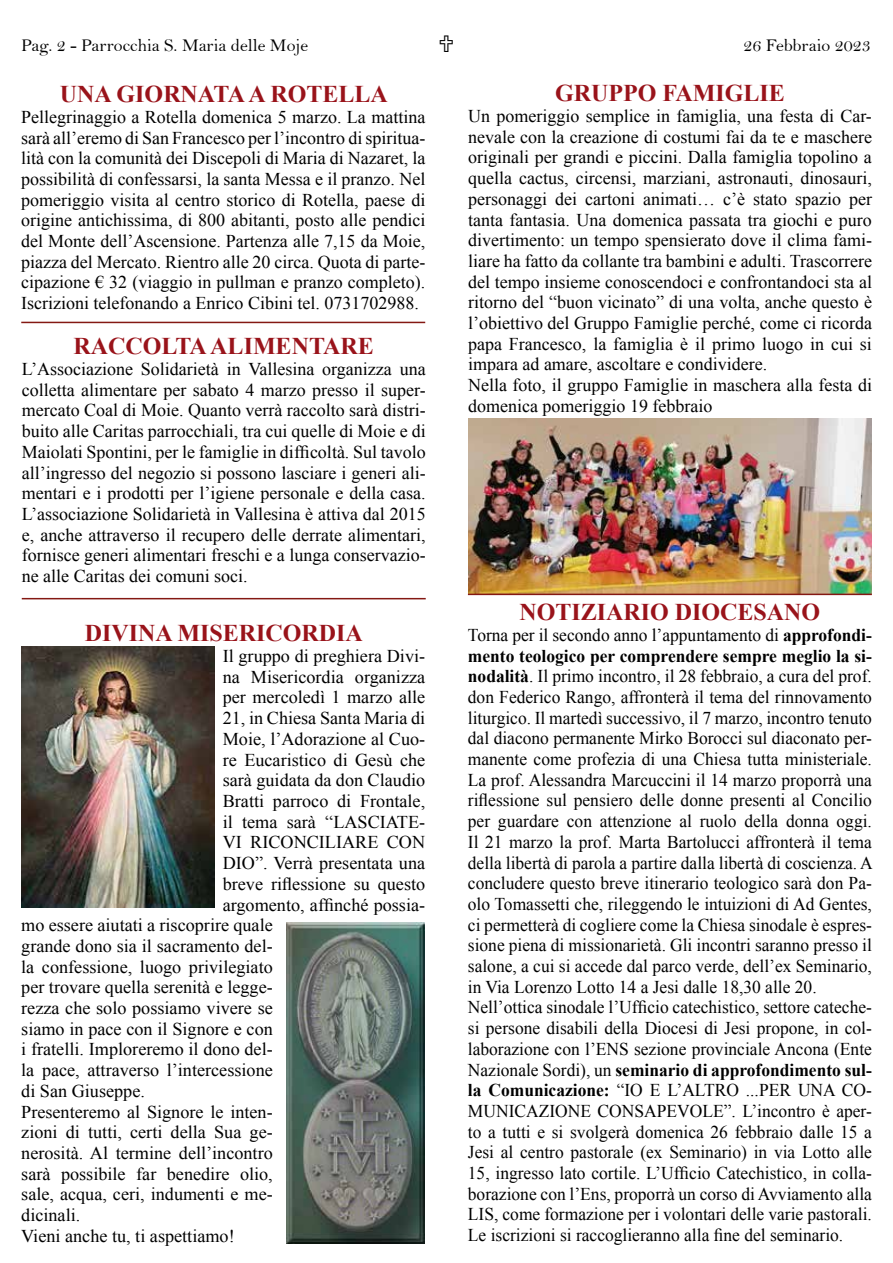
<style>
.page{position:relative;width:893px;height:1263px;background:#fff}
.page>*{position:absolute;margin:0;border:0;box-sizing:border-box;transform-origin:0 0}
.t1{font:700 24px "Times New Roman";color:#99131a}
.t2{font:18px/20.7px "Times New Roman";color:#000;text-align:justify}
.t3{font:18px "Bell";color:#000}
.s1{font-weight:700}
</style>
<div class="page">
<hr style="left:21px;top:322px;width:404px;height:1px;background:#841813">
<hr style="left:22px;top:598px;width:404px;height:1px;background:#841813">
<img style="left:468px;top:419px;width:404px;height:175px">
<img style="left:21px;top:647px;width:194px;height:260px">
<img style="left:287px;top:923px;width:137px;height:321px">
<hr style="left:468px;top:594px;width:404px;height:1px;background:#841813">
<p class="t3" style="left:21px;top:34px;width:288px">Pag. 2 - Parrocchia S. Maria delle Moje</p>
<h1 class="t1" style="left:60px;top:78px;width:329px">UNA GIORNATA A ROTELLA</h1>
<p class="t2" style="left:21px;top:106px;width:406px">Pellegrinaggio a Rotella domenica 5 marzo. La mattina sarà all’eremo di San Francesco per l’incontro di spiritua&shy;lità con la comunità dei Discepoli di Maria di Nazaret, la possibilità di confessarsi, la santa Messa e il pranzo. Nel pomeriggio visita al centro storico di Rotella, paese di origine antichissima, di 800 abitanti, posto alle pendici del Monte dell’Ascensione. Partenza alle 7,15 da Moie, piazza del Mercato. Rientro alle 20 circa. Quota di parte&shy;cipazione € 32 (viaggio in pullman e pranzo completo).<br>Iscrizioni telefonando a Enrico Cibini tel. 0731702988.</p>
<h1 class="t1" style="left:74px;top:330px;width:302px">RACCOLTA ALIMENTARE</h1>
<p class="t2" style="left:22px;top:358px;width:405px">L’Associazione Solidarietà in Vallesina organizza una colletta alimentare per sabato 4 marzo presso il super&shy;mercato Coal di Moie. Quanto verrà raccolto sarà distri&shy;buito alle Caritas parrocchiali, tra cui quelle di Moie e di Maiolati Spontini, per le famiglie in difficoltà. Sul tavolo all’ingresso del negozio si possono lasciare i generi ali&shy;mentari e i prodotti per l’igiene personale e della casa.<br>L’associazione Solidarietà in Vallesina è attiva dal 2015 e, anche attraverso il recupero delle derrate alimentari, fornisce generi alimentari freschi e a lunga conservazio&shy;ne alle Caritas dei comuni soci.</p>
<h1 class="t1" style="left:85px;top:617px;width:280px">DIVINA MISERICORDIA</h1>
<p class="t2" style="left:223px;top:645px;width:204px">Il gruppo di preghiera Divi-</p>
<p class="t2" style="left:223px;top:666px;width:204px">na Misericordia organizza</p>
<p class="t2" style="left:223px;top:687px;width:204px">per mercoledì 1 marzo alle</p>
<p class="t2" style="left:223px;top:707px;width:204px">21, in Chiesa Santa Maria di</p>
<p class="t2" style="left:223px;top:728px;width:204px">Moie, l’Adorazione al Cuo-</p>
<p class="t2" style="left:223px;top:749px;width:204px">re Eucaristico di Gesù che</p>
<p class="t2" style="left:223px;top:770px;width:204px">sarà guidata da don Claudio</p>
<p class="t2" style="left:223px;top:790px;width:204px">Bratti parroco di Frontale,</p>
<p class="t2" style="left:223px;top:811px;width:204px">il tema sarà “LASCIATE-</p>
<p class="t2" style="left:223px;top:832px;width:204px">VI RICONCILIARE CON</p>
<p class="t2" style="left:223px;top:852px;width:204px">DIO”. Verrà presentata una</p>
<p class="t2" style="left:223px;top:873px;width:204px">breve riflessione su questo</p>
<p class="t2" style="left:223px;top:894px;width:204px">argomento, affinché possia-</p>
<p class="t2" style="left:21px;top:914px;width:253px">mo essere aiutati a riscoprire quale</p>
<p class="t2" style="left:21px;top:935px;width:253px">grande dono sia il sacramento del-</p>
<p class="t2" style="left:21px;top:956px;width:253px">la confessione, luogo privilegiato</p>
<p class="t2" style="left:21px;top:977px;width:253px">per trovare quella serenità e legge-</p>
<p class="t2" style="left:21px;top:997px;width:253px">rezza che solo possiamo vivere se</p>
<p class="t2" style="left:21px;top:1018px;width:253px">siamo in pace con il Signore e con</p>
<p class="t2" style="left:21px;top:1039px;width:253px">i fratelli. Imploreremo il dono del-</p>
<p class="t2" style="left:21px;top:1059px;width:253px">la pace, attraverso l’intercessione</p>
<p class="t2" style="left:21px;top:1080px;width:125px">di San Giuseppe.</p>
<p class="t2" style="left:21px;top:1101px;width:253px">Presenteremo al Signore le inten-</p>
<p class="t2" style="left:21px;top:1121px;width:253px">zioni di tutti, certi della Sua ge-</p>
<p class="t2" style="left:21px;top:1142px;width:253px">nerosità. Al termine dell’incontro</p>
<p class="t2" style="left:21px;top:1163px;width:253px">sarà possibile far benedire olio,</p>
<p class="t2" style="left:21px;top:1184px;width:253px">sale, acqua, ceri, indumenti e me-</p>
<p class="t2" style="left:21px;top:1204px;width:61px">dicinali.</p>
<p class="t2" style="left:21px;top:1225px;width:215px">Vieni anche tu, ti aspettiamo!</p>
<p class="t3" style="left:743px;top:35px;width:129px">26 Febbraio 2023</p>
<h1 class="t1" style="left:555px;top:77px;width:231px">GRUPPO FAMIGLIE</h1>
<p class="t2" style="left:468px;top:105px;width:405px;text-align:left">Un pomeriggio semplice in famiglia, una festa di Car&shy;nevale con la creazione di costumi fai da te e maschere originali per grandi e piccini. Dalla famiglia topolino a quella cactus, circensi, marziani, astronauti, dinosauri, personaggi dei cartoni animati… c’è stato spazio per tanta fantasia. Una domenica passata tra giochi e puro divertimento: un tempo spensierato dove il clima fami&shy;liare ha fatto da collante tra bambini e adulti. Trascorrere del tempo insieme conoscendoci e confrontandoci sta al ritorno del “buon vicinato” di una volta, anche questo è l’obiettivo del Gruppo Famiglie perché, come ci ricorda papa Francesco, la famiglia è il primo luogo in cui si impara ad amare, ascoltare e condividere.<br>Nella foto, il gruppo Famiglie in maschera alla festa di domenica pomeriggio 19 febbraio</p>
<h1 class="t1" style="left:519px;top:595px;width:302px">NOTIZIARIO DIOCESANO</h1>
<p class="t2" style="left:468px;top:624px;width:406px;text-align:left">Torna per il secondo anno l’appuntamento di <span class="s1">approfondi&shy;mento teologico per comprendere sempre meglio la si&shy;nodalità</span>. Il primo incontro, il 28 febbraio, a cura del prof. don Federico Rango, affronterà il tema del rinnovamento liturgico. Il martedì successivo, il 7 marzo, incontro tenuto dal diacono permanente Mirko Borocci sul diaconato per&shy;manente come profezia di una Chiesa tutta ministeriale.<br>La prof. Alessandra Marcuccini il 14 marzo proporrà una riflessione sul pensiero delle donne presenti al Concilio per guardare con attenzione al ruolo della donna oggi.<br>Il 21 marzo la prof. Marta Bartolucci affronterà il tema della libertà di parola a partire dalla libertà di coscienza. A concludere questo breve itinerario teologico sarà don Pa&shy;olo Tomassetti che, rileggendo le intuizioni di Ad Gentes, ci permetterà di cogliere come la Chiesa sinodale è espres&shy;sione piena di missionarietà. Gli incontri saranno presso il salone, a cui si accede dal parco verde, dell’ex Seminario, in Via Lorenzo Lotto 14 a Jesi dalle 18,30 alle 20.<br>Nell’ottica sinodale l’Ufficio catechistico, settore cateche&shy;si persone disabili della Diocesi di Jesi propone, in col&shy;laborazione con l’ENS sezione provinciale Ancona (Ente Nazionale Sordi), un <span class="s1">seminario di approfondimento sul&shy;la Comunicazione:</span> “IO E L’ALTRO ...PER UNA CO-MUNICAZIONE CONSAPEVOLE”. L’incontro è aper&shy;to a tutti e si svolgerà domenica 26 febbraio dalle 15 a Jesi al centro pastorale (ex Seminario) in via Lotto alle 15, ingresso lato cortile. L’Ufficio Catechistico, in colla&shy;borazione con l’Ens, proporrà un corso di Avviamento alla LIS, come formazione per i volontari delle varie pastorali.<br>Le iscrizioni si raccoglieranno alla fine del seminario.</p>
</div>
